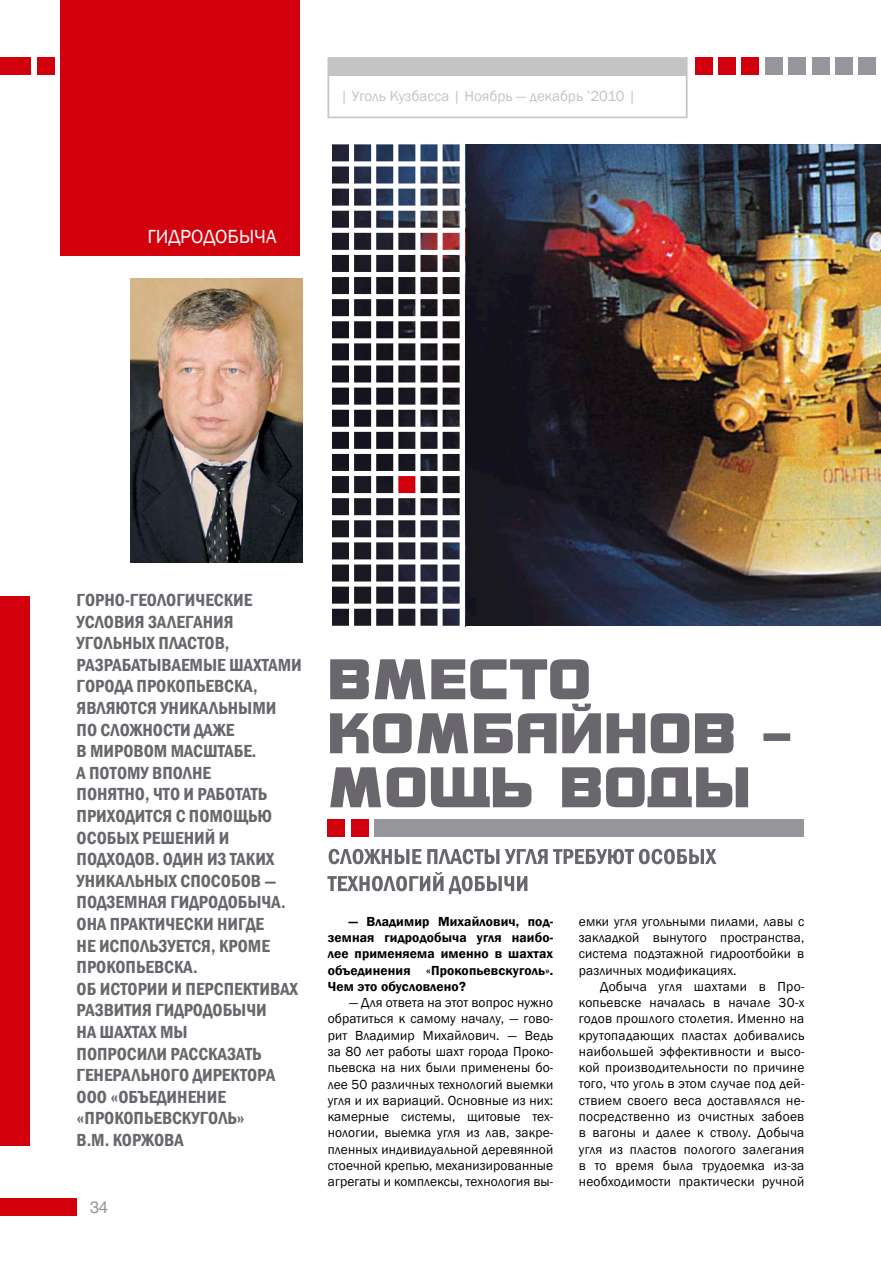
<style>
.page{position:relative;width:881px;height:1263px;background:#fff}
.page>*{position:absolute;margin:0;border:0;box-sizing:border-box;transform-origin:0 0}
.t1{font:19.5px "Franklin Gothic";color:#fff}
.t2{font:600 condensed 18px/21.6px "Franklin Gothic";color:#69676d}
.t3{font:16.5px "Helios";color:#96969c}
.t4{font:15px "Franklin Gothic";color:#c3c4c6}
.t5{font:13.5px/16.4px "Franklin Gothic";letter-spacing:.01em;color:#000;text-align:justify}
.t6{font:600 13.5px/16.4px "Franklin Gothic";letter-spacing:.01em;color:#000;text-align:justify}
</style>
<div class="page">
<img style="left:465px;top:145px;width:415px;height:480px">
<svg style="left:216px;top:0;width:249px;height:626px"></svg>
<div style="left:327px;top:57px;width:360px;height:61px;background:#fff;border:2px solid #c3c4c6"></div>
<div style="left:858px;top:58px;width:17px;height:17px;background:#96969c"></div>
<div style="left:327px;top:59px;width:359px;height:17px;background:#c3c4c6"></div>
<div style="left:0;top:1198px;width:77px;height:17px;background:#d2000d"></div>
<div style="left:37px;top:58px;width:17px;height:17px;background:#d2000d"></div>
<div style="left:0;top:58px;width:30px;height:17px;background:#d2000d"></div>
<div style="left:835px;top:58px;width:17px;height:17px;background:#96969c"></div>
<div style="left:811px;top:58px;width:17px;height:17px;background:#96969c"></div>
<div style="left:788px;top:58px;width:17px;height:17px;background:#96969c"></div>
<div style="left:765px;top:58px;width:17px;height:17px;background:#96969c"></div>
<div style="left:741px;top:58px;width:17px;height:17px;background:#d2000d"></div>
<div style="left:718px;top:58px;width:17px;height:17px;background:#d2000d"></div>
<div style="left:694px;top:58px;width:17px;height:17px;background:#d2000d"></div>
<div style="left:60px;top:1px;width:240px;height:255px;background:#d2000d"></div>
<svg style="left:327px;top:872px;width:200px;height:22px"></svg>
<svg style="left:328px;top:849px;width:388px;height:15px"></svg>
<svg style="left:330px;top:767px;width:417px;height:40px"></svg>
<svg style="left:330px;top:659px;width:459px;height:94px"></svg>
<div style="left:374px;top:819px;width:430px;height:17px;background:#96969c"></div>
<div style="left:351px;top:819px;width:17px;height:17px;background:#d2000d"></div>
<div style="left:327px;top:819px;width:17px;height:17px;background:#d2000d"></div>
<div style="left:0;top:596px;width:30px;height:550px;background:#d2000d"></div>
<img style="left:130px;top:278px;width:172px;height:284px">
<h1 class="t1" style="left:147px;top:224px;width:21px">Гидродоб</h1>
<h1 class="t1" style="left:239px;top:224px;width:28px">ыча</h1>
<p class="t4" style="left:340px;top:87px;width:297px">| Уголь Кузбасса | Ноябрь — декабрь ’2010 |</p>
<p class="t2" style="left:77px;top:589px;width:227px">Горно-геологические условия залегания угольных пластов, разрабатываемые шахтами города П рокопьевска, являются уникальными<br>по сложности даже<br>в мировом масштабе.<br>А потому вполне<br>понятно, что и работать приходится с помощью особых решений и подходов. Один из таких уникальных способов — подземная гидродобыча.<br>Она практически нигде<br>не используется, кроме<br>Прокопьевска.<br>Об истории и перспективах развития гидродобычи<br>на шахтах мы<br>попросили рассказать генерального директора<br>ООО</p>
<h2 class="t2" style="left:77px;top:1086px;width:170px;text-indent:34px">«Объединение «Прокопьевскуголь»<br>В.М. Коржова</h2>
<p class="t3" style="left:90px;top:1197px;width:20px">34</p>
<p class="t6" style="left:327px;top:913px;width:227px;text-indent:21px">— Владимир Михайлович, под&shy;земная гидродобыча угля наибо&shy;лее применяема именно в шахтах объединения «Прокопьевскуголь».<br>Чем это обусловлено?</p>
<p class="t5" style="left:327px;top:995px;width:227px;text-indent:21px">— Для ответа на этот вопрос нужно обратиться к самому началу, — гово&shy;рит Владимир Михайлович. — Ведь за 80 лет работы шахт города Проко&shy;пьевска на них были применены бо&shy;лее 50 различных технологий выемки угля и их вариаций. Основные из них: камерные системы, щитовые тех&shy;нологии, выемка угля из лав, закре&shy;пленных индивидуальной деревянной стоечной крепью, механизированные агрегаты и комплексы, технология вы-</p>
<p class="t5" style="left:578px;top:913px;width:227px">емки угля угольными пилами, лавы с закладкой вынутого пространства, система подэтажной гидроотбойки в различных модификациях.</p>
<p class="t5" style="left:578px;top:978px;width:227px;text-indent:21px">Добыча угля шахтами в Про&shy;копьевске началась в начале 30-х годов прошлого столетия. Именно на крутопадающих пластах добивались наибольшей эффективности и высо&shy;кой производительности по причине того, что уголь в этом случае под дей&shy;ствием своего веса доставлялся не&shy;посредственно из очистных забоев в вагоны и далее к стволу. Добыча угля из пластов пологого залегания в то время была трудоемка из-за необходимости практически ручной</p>
</div>
